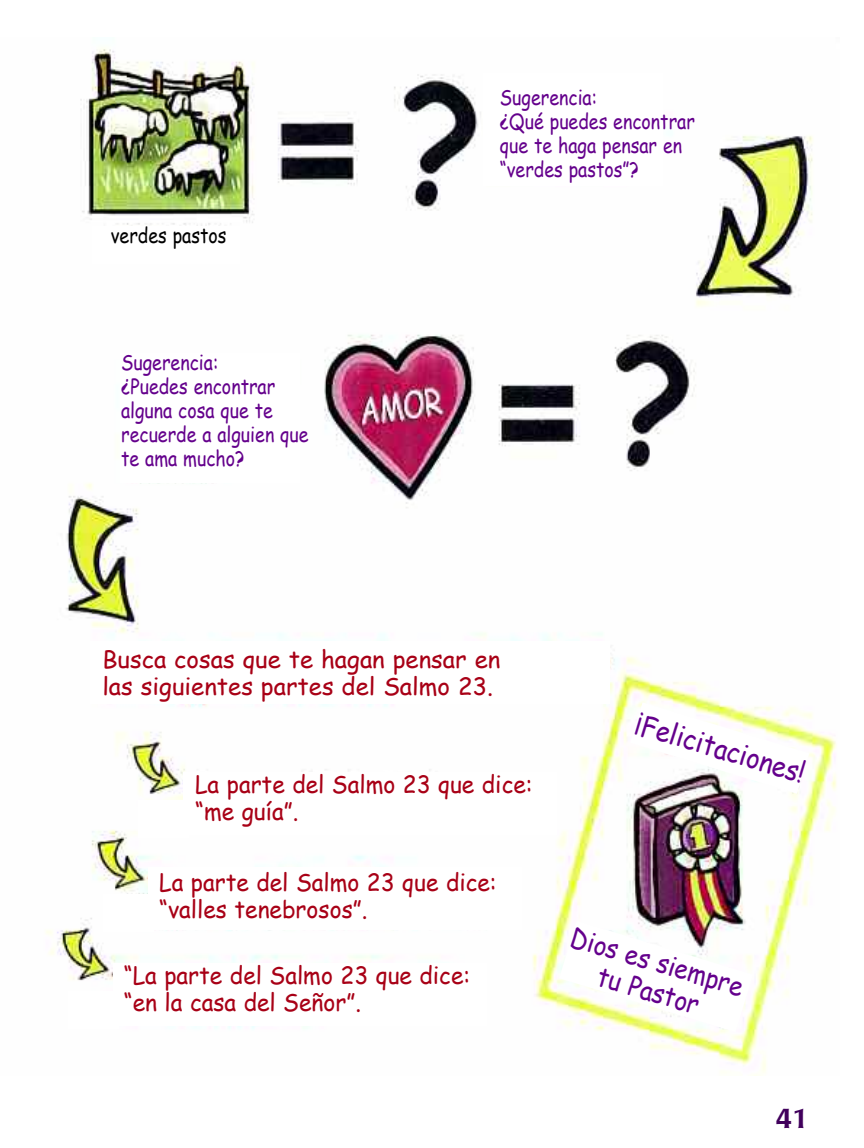
<style>
.page{position:relative;width:864px;height:1148px;background:#fff}
.page>*{position:absolute;margin:0;border:0;box-sizing:border-box;transform-origin:0 0}
.t1{font:28.5px "Comic Sans MS";color:#64008c;scale:.9 1}
.t2{font:27px/30px "Comic Sans MS";color:#64008c;text-align:center;scale:.9 1}
.t3{font:500 27px "Poppl Laudatio";color:#41005c}
.t4{font:24px/27px "Comic Sans MS";color:#a80016;scale:.95 1}
.t5{font:24px/27px "Comic Sans MS";color:#a80016}
.t6{font:21px/24px "Comic Sans MS";color:#64008c;scale:.85 1}
.t7{font:21px "Comic Sans MS";color:#000;scale:.85 1}
</style>
<div class="page">
<img style="left:46px;top:48px;width:791px;height:1027px">
<div style="left:92px;top:226px;width:148px;height:37px;background:#fff"></div>
<div style="left:483px;top:74px;width:180px;height:112px;background:#fff"></div>
<div style="left:120px;top:353px;width:180px;height:129px;background:#fff"></div>
<svg style="left:630px;top:702px;width:179px;height:91px"></svg>
<svg style="left:559px;top:920px;width:194px;height:112px"></svg>
<div style="left:90px;top:641px;width:519px;height:63px;background:#fff"></div>
<div style="left:183px;top:772px;width:374px;height:62px;background:#fff"></div>
<div style="left:138px;top:800px;width:51px;height:37px;background:#fff"></div>
<div style="left:148px;top:867px;width:374px;height:62px;background:#fff"></div>
<div style="left:103px;top:894px;width:51px;height:38px;background:#fff"></div>
<div style="left:113px;top:963px;width:374px;height:62px;background:#fff"></div>
<div style="left:68px;top:991px;width:51px;height:37px;background:#fff"></div>
<p class="t7" style="left:111px;top:219px;width:138px">verdes pastos</p>
<p class="t6" style="left:121px;top:350px;width:222px">Sugerencia:<br>¿Puedes encontrar alguna cosa que te recuerde a alguien que te ama mucho?</p>
<p class="t6" style="left:500px;top:85px;width:231px">Sugerencia:<br>¿Qué puedes encontrar que te haga pensar en “verdes pastos”?</p>
<p class="t5" style="left:102px;top:645px;width:399px">Busca cosas que te hagan pensar en las siguientes partes del Salmo 23.</p>
<p class="t4" style="left:195px;top:770px;width:357px">La parte del Salmo 23 que dice: “me guía”.</p>
<p class="t4" style="left:159px;top:867px;width:357px">La parte del Salmo 23 que dice: “valles tenebrosos”.</p>
<p class="t4" style="left:124px;top:960px;width:366px">“La parte del Salmo 23 que dice: “en la casa del Señor”.</p>
<h1 class="t1" style="left:642px;top:703px;width:196px;rotate:16deg">¡Felicitaciones!</h1>
<p class="t2" style="left:576px;top:921px;width:200px;rotate:16deg">Dios es siempre tu Pastor</p>
<p class="t3" style="left:776px;top:1108px;width:34px">41</p>
</div>
